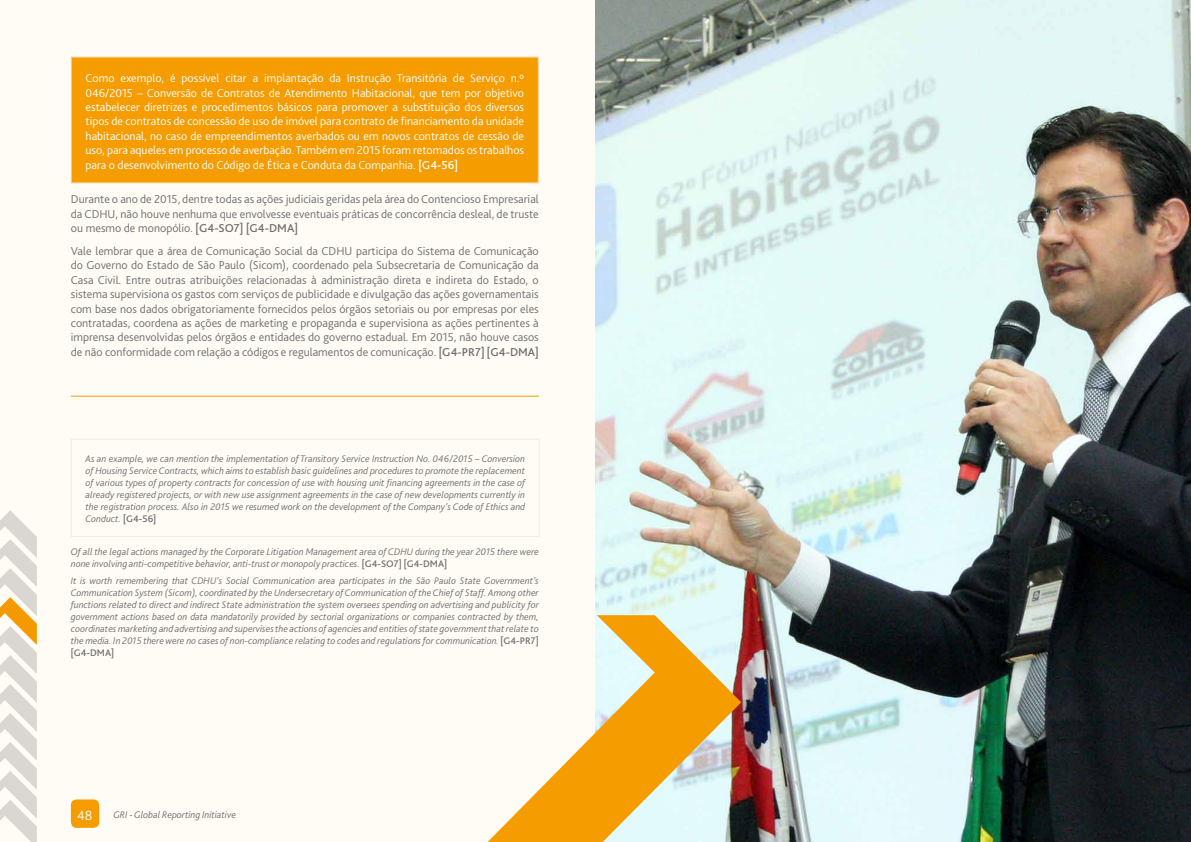
<style>
.page{position:relative;width:1191px;height:842px;background:#fffbf5}
.page>*{position:absolute;margin:0;border:0;box-sizing:border-box;transform-origin:0 0}
.t1{font:300 14px "Bliss 2";color:#fff}
.t2{font:300 12px/14.4px "Bliss 2";color:#706f6f;text-align:justify}
.t3{font:300 12px/14.4px "Bliss 2";color:#fff;text-align:justify}
.t4{font:italic 300 10px/12px "Bliss 2";color:#706f6f;text-align:justify}
.s1{font-weight:500}
.s2{font-weight:500;font-style:normal}
</style>
<div class="page">
<div style="left:71px;top:799px;width:28px;height:29px;background:#f59c00;border-radius:6px"></div>
<svg style="left:0;top:510px;width:37px;height:332px"></svg>
<div style="left:71px;top:57px;width:467px;height:126px;background:#f59c00"></div>
<hr style="left:71px;top:57px;width:468px;height:1px;background:#fccf8f">
<hr style="left:71px;top:58px;width:1px;height:124px;background:#fccf8f">
<hr style="left:538px;top:58px;width:1px;height:124px;background:#fccf8f">
<hr style="left:71px;top:182px;width:468px;height:1px;background:#fccf8f">
<hr style="left:71px;top:439px;width:469px;height:1px;background:#ededed">
<hr style="left:71px;top:440px;width:1px;height:96px;background:#ededed">
<hr style="left:539px;top:440px;width:1px;height:96px;background:#ededed">
<hr style="left:71px;top:536px;width:469px;height:1px;background:#ededed">
<hr style="left:71px;top:396px;width:468px;height:1px;background:#f59c00">
<img style="left:595px;top:0;width:596px;height:842px">
<svg style="left:487px;top:615px;width:254px;height:227px"></svg>
<p class="t3" style="left:86px;top:71px;width:440px">Como exemplo, é possível citar a implantação da Instrução Transitória de Serviço n.º 046/2015 – Conversão de Contratos de Atendimento Habitacional, que tem por objetivo estabelecer diretrizes e procedimentos básicos para promover a substituição dos diversos tipos de contratos de concessão de uso de imóvel para contrato de financiamento da unidade habitacional, no caso de empreendimentos averbados ou em novos contratos de cessão de uso, para aqueles em processo de averbação. Também em 2015 foram retomados os trabalhos para o desenvolvimento do Código de Ética e Conduta da Companhia. <span class="s1">[G4-56]</span></p>
<p class="t2" style="left:71px;top:192px;width:469px">Durante o ano de 2015, dentre todas as ações judiciais geridas pela área do Contencioso Empresarial da CDHU, não houve nenhuma que envolvesse eventuais práticas de concorrência desleal, de truste ou mesmo de monopólio. <span class="s1">[G4-SO7] [G4-DMA]</span></p>
<p class="t2" style="left:71px;top:244px;width:469px">Vale lembrar que a área de Comunicação Social da CDHU participa do Sistema de Comunicação do Governo do Estado de São Paulo (Sicom), coordenado pela Subsecretaria de Comunicação da Casa Civil. Entre outras atribuições relacionadas à administração direta e indireta do Estado, o sistema supervisiona os gastos com serviços de publicidade e divulgação das ações governamentais com base nos dados obrigatoriamente fornecidos pelos órgãos setoriais ou por empresas por eles contratadas, coordena as ações de marketing e propaganda e supervisiona as ações pertinentes à imprensa desenvolvidas pelos órgãos e entidades do governo estadual. Em 2015, não houve casos de não conformidade com relação a códigos e regulamentos de comunicação. <span class="s1">[G4-PR7] [G4-DMA]</span></p>
<p class="t4" style="left:86px;top:453px;width:441px">As an example, we can mention the implementation of Transitory Service Instruction No. 046/2 015 – Conversion of Housing Service Contracts, which aims to establish basic guidelines and procedures to promote the replacement of various types of property contracts for concession of use with housing unit financing agreements in the case of already registered projects, or with new use assignment agreements in the case of new developments currently in the registration process. Also in 2 015 we resumed work on the development of the Company’s Code of Ethics and Conduct. <span class="s2">[G4-56]</span></p>
<p class="t4" style="left:71px;top:545px;width:469px">Of all the legal actions managed by the Corporate Litigation Management area of CDHU during the year 2 015 there were none involving anti-competitive behavior, anti-trust or monopoly practices. <span class="s2">[G4-SO7] [G4-DMA]</span></p>
<p class="t4" style="left:71px;top:575px;width:469px">It is worth remembering that CDHU’s Social Communication area participates in the São Paulo State Government’s Communication System (Sicom), coordinated by the Undersecretary of Communication of the Chief of Staff. Among other functions related to direct and indirect State administration the system oversees spending on advertising and publicity for government actions based on data mandatorily provided by sectorial organizations or companies contracted by them, coordinates marketing and advertising and supervises the actions of agencies and entities of state government that relate to the media. In 2 015 there were no cases of non-compliance relating to codes and regulations for communication. <span class="s2">[G4-PR7] [G4-DMA]</span></p>
<h1 class="t1" style="left:77px;top:807px;width:17px">48</h1>
<p class="t4" style="left:113px;top:808px;width:124px">GRI - Global Reporting Initiative</p>
</div>
